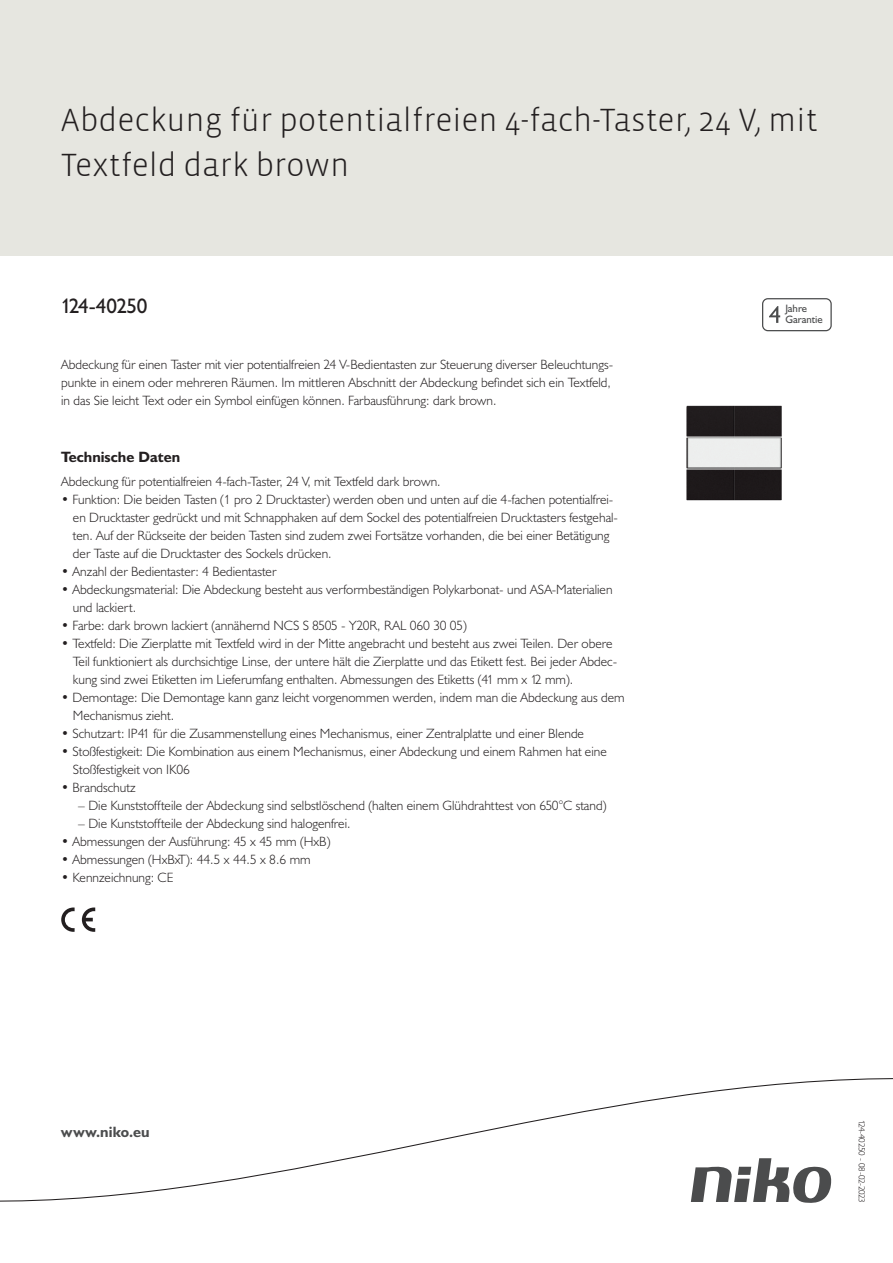
<style>
.page{position:relative;width:893px;height:1263px;background:#fff}
.page>*{position:absolute;margin:0;border:0;box-sizing:border-box;transform-origin:0 0}
.Title_datasheets{font:300 33px/45px "Vista Sans";color:#231f20}
.Article_number{font:21px "Humanist 521 BT";letter-spacing:-.025em;color:#231f20}
.Titles_parts{font:700 15px "Humanist 521 BT";color:#231f20}
.titel_afbeelding{font:700 15px "Humanist 521 BT";letter-spacing:.005em;color:#4b4c4d}
.USP_Bullets{font:300 13.5px/18px "Humanist 521 BT";color:#231f20}
.Platte_tekst_CAB{font:300 13.5px/18px "Humanist 521 BT";color:#231f20}
.USP_Bullets_level_2{font:300 13.5px "Humanist 521 BT";color:#231f20}
.t1{font:10.8px/10.8px "Humanist 521 BT";color:#4b4c4d}
.Revision{font:300 9px "Humanist 521 BT";letter-spacing:-.05em;color:#231f20}
</style>
<div class="page">
<div style="left:0;top:0;width:893px;height:255px;background:#e6e6e0"></div>
<svg style="left:82px;top:907px;width:13px;height:25px"></svg>
<svg style="left:61px;top:907px;width:14px;height:25px"></svg>
<svg style="left:762px;top:298px;width:70px;height:33px"></svg>
<svg style="left:0;top:1078px;width:893px;height:125px"></svg>
<img style="left:686px;top:405px;width:96px;height:96px">
<p class="Title_datasheets" style="left:61px;top:98px;width:758px">Abdeckung für potentialfreien 4-fach-Taster, 24 V, mit<br>Textfeld dark brown</p>
<p class="Article_number" style="left:61px;top:293px;width:88px">124-40250</p>
<p class="t1" style="left:785px;top:303px;width:39px">Jahre<br>Garantie</p>
<p class="Platte_tekst_CAB" style="left:61px;top:355px;width:553px">Abdeckung für einen Taster mit vier potentialfreien 24 V-Bedientasten zur Steuerung diverser Beleuchtungs&shy;punkte in einem oder mehreren Räumen. Im mittleren Abschnitt der Abdeckung befindet sich ein Textfeld, in das Sie leicht Text oder ein Symbol einfügen können. Farbausführung: dark brown.</p>
<p class="Titles_parts" style="left:61px;top:447px;width:120px">Technische Daten</p>
<p class="Platte_tekst_CAB" style="left:61px;top:472px;width:381px">Abdeckung für potentialfreien 4-fach-Taster, 24 V, mit Textfeld dark brown.</p>
<p class="USP_Bullets" style="left:73px;top:490px;width:547px;text-indent:-12px">• Funktion: Die beiden Tasten (1 pro 2 Drucktaster) werden oben und unten auf die 4-fachen potentialfrei&shy;en Drucktaster gedrückt und mit Schnapphaken auf dem Sockel des potentialfreien Drucktasters festgehal&shy;ten. Auf der Rückseite der beiden Tasten sind zudem zwei Fortsätze vorhanden, die bei einer Betätigung der Taste auf die Drucktaster des Sockels drücken.</p>
<p class="USP_Bullets" style="left:61px;top:562px;width:217px">• Anzahl der Bedientaster: 4 Bedientaster</p>
<p class="USP_Bullets" style="left:73px;top:580px;width:541px;text-indent:-12px">• Abdeckungsmaterial: Die Abdeckung besteht aus verformbeständigen Polykarbonat- und ASA-Materialien und lackiert.</p>
<p class="USP_Bullets" style="left:61px;top:616px;width:407px">• Farbe: dark brown lackiert (annähernd NCS S 8505 - Y20R, RAL 060 30 05)</p>
<p class="USP_Bullets" style="left:73px;top:634px;width:546px;text-indent:-12px">• Textfeld: Die Zierplatte mit Textfeld wird in der Mitte angebracht und besteht aus zwei Teilen. Der obere<br>Teil funktioniert als durchsichtige Linse, der untere hält die Zierplatte und das Etikett fest. Bei jeder Abdec&shy;kung sind zwei Etiketten im Lieferumfang enthalten. Abmessungen des Etiketts (41 mm x 12 mm).</p>
<p class="USP_Bullets" style="left:73px;top:688px;width:553px;text-indent:-12px">• Demontage: Die Demontage kann ganz leicht vorgenommen werden, indem man die Abdeckung aus dem<br>Mechanismus zieht.</p>
<p class="USP_Bullets" style="left:61px;top:724px;width:524px">• Schutzart: IP41 für die Zusammenstellung eines Mechanismus, einer Zentralplatte und einer Blende</p>
<p class="USP_Bullets" style="left:73px;top:742px;width:535px;text-indent:-12px">• Stoßfestigkeit: Die Kombination aus einem Mechanismus, einer Abdeckung und einem Rahmen hat eine<br>Stoßfestigkeit von IK06</p>
<p class="USP_Bullets" style="left:61px;top:778px;width:76px">• Brandschutz</p>
<p class="USP_Bullets_level_2" style="left:78px;top:797px;width:530px">– Die Kunststoffteile der Abdeckung sind selbstlöschend (halten einem Glühdrahttest von 650°C stand)</p>
<p class="USP_Bullets_level_2" style="left:78px;top:815px;width:274px">– Die Kunststoffteile der Abdeckung sind halogenfrei.</p>
<p class="USP_Bullets" style="left:61px;top:832px;width:271px">• Abmessungen der Ausführung: 45 x 45 mm (HxB)</p>
<p class="USP_Bullets" style="left:61px;top:850px;width:251px">• Abmessungen (HxBxT): 44.5 x 44.5 x 8.6 mm</p>
<p class="USP_Bullets" style="left:61px;top:868px;width:114px">• Kennzeichnung: CE</p>
<p class="titel_afbeelding" style="left:61px;top:1122px;width:90px">www.niko.eu</p>
<p class="Revision" style="left:868px;top:1120px;width:85px;rotate:90deg">124-40250 - 08-02-2023</p>
</div>
